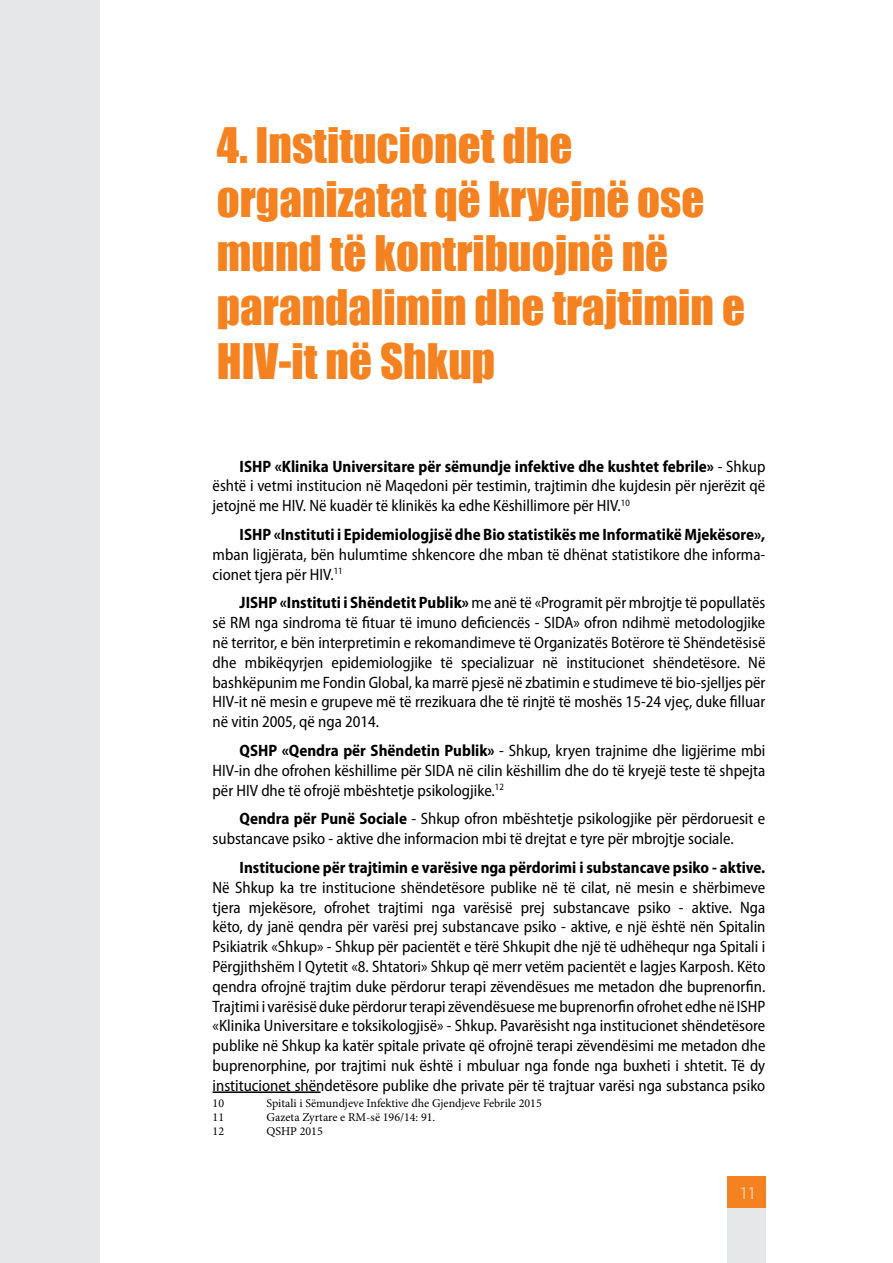
<style>
.page{position:relative;width:893px;height:1263px;background:#fff}
.page>*{position:absolute;margin:0;border:0;box-sizing:border-box;transform-origin:0 0}
.t1{font:45px/54px "Impact";color:#f58220}
.t2{font:300 semi-condensed 18px "Myriad Pro";color:#fff}
.t3{font:semi-condensed 16.5px/19.8px "Myriad Pro";color:#000;text-align:justify}
.t4{font:700 semi-condensed 16.5px "Myriad Pro";color:#000}
.t5{font:12px "Minion Pro";color:#000}
.s1{font-weight:700}
</style>
<div class="page">
<div style="left:727px;top:1176px;width:38px;height:86px;background:#f58220"></div>
<div style="left:727px;top:1208px;width:38px;height:55px;background:#e6e7e8"></div>
<hr style="left:213px;top:1091px;width:108px;height:2px;background:#000">
<div style="left:0;top:0;width:100px;height:1263px;background:#e6e7e8"></div>
<h1 class="t1" style="left:217px;top:117px;width:530px">4. Institucionet dhe organizatat që kryejnë ose mund të kontribuojnë në parandalimin dhe trajtimin e<br>HIV-it në Shkup</h1>
<p class="t3" style="left:213px;top:456px;width:554px;text-indent:27px"><span class="s1">ISHP «Klinika Universitare për sëmundje infektive dhe kushtet febrile»</span> - Shkup është i vetmi institucion në Maqedoni për testimin, trajtimin dhe kujdesin për njerëzit që jetojnë me HIV. Në kuadër të klinikës ka edhe Këshillimore për HIV.<sup>10</sup></p>
<p class="t4" style="left:240px;top:524px;width:527px">ISHP «Instituti i Epidemiologjisë dhe Bio statistikës me Informatikë Mjekësore»,</p>
<p class="t3" style="left:213px;top:544px;width:554px">mban ligjërata, bën hulumtime shkencore dhe mban të dhënat statistikore dhe informa&shy;cionet tjera për HIV.<sup>11</sup></p>
<p class="t3" style="left:213px;top:593px;width:554px;text-indent:27px"><span class="s1">ЈISHP «Instituti i Shëndetit Publik»</span> me anë të «Programit për mbrojtje të popullatës së RM nga sindroma të fituar të imuno deficiencës - SIDA» ofron ndihmë metodologjike në territor, e bën interpretimin e rekomandimeve të Organizatës Botërore të Shëndetësisë dhe mbikëqyrjen epidemiologjike të specializuar në institucionet shëndetësore. Në bashkëpunim me Fondin Global, ka marrë pjesë në zbatimin e studimeve të bio-sjelljes për HIV-it në mesin e grupeve më të rrezikuara dhe të rinjtë të moshës 15-24 vjeç, duke filluar në vitin 2005, që nga 2014.</p>
<p class="t3" style="left:213px;top:740px;width:554px;text-indent:27px"><span class="s1">QSHP «Qendra për Shëndetin Publik»</span> - Shkup, kryen trajnime dhe ligjërime mbi HIV-in dhe ofrohen këshillime për SIDA në cilin këshillim dhe do të kryejë teste të shpejta për HIV dhe të ofrojë mbështetje psikologjike.<sup>12</sup></p>
<p class="t3" style="left:213px;top:809px;width:554px;text-indent:27px"><span class="s1">Qendra për Punë Sociale</span> - Shkup ofron mbështetje psikologjike për përdoruesit e substancave psiko - aktive dhe informacion mbi të drejtat e tyre për mbrojtje sociale.</p>
<p class="t4" style="left:240px;top:857px;width:527px">Institucione për trajtimin e varësive nga përdorimi i substancave psiko - aktive.</p>
<p class="t3" style="left:213px;top:877px;width:554px">Në Shkup ka tre institucione shëndetësore publike në të cilat, në mesin e shërbimeve tjera mjekësore, ofrohet trajtimi nga varësisë prej substancave psiko - aktive. Nga këto, dy janë qendra për varësi prej substancave psiko - aktive, e një është nën Spitalin Psikiatrik «Shkup» - Shkup për pacientët e tërë Shkupit dhe një të udhëhequr nga Spitali i Përgjithshëm I Qytetit «8. Shtatori» Shkup që merr vetëm pacientët e lagjes Karposh. Këto qendra ofrojnë trajtim duke përdorur terapi zëvendësues me metadon dhe buprenorfin.<br>Trajtimi i varësisë duke përdorur terapi zëvendësuese me buprenorfin ofrohet edhe në ISHP «Klinika Universitare e toksikologjisë» - Shkup. Pavarësisht nga institucionet shëndetësore publike në Shkup ka katër spitale private që ofrojnë terapi zëvendësimi me metadon dhe buprenorphine, por trajtimi nuk është i mbuluar nga fonde nga buxheti i shtetit. Të dy institucionet shëndetësore publike dhe private për të trajtuar varësi nga substanca psiko</p>
<p class="t5" style="left:213px;top:1095px;width:13px">10</p>
<p class="t5" style="left:267px;top:1095px;width:277px">Spitali i Sëmundjeve Infektive dhe Gjendjeve Febrile 2015</p>
<p class="t5" style="left:213px;top:1109px;width:13px">11</p>
<p class="t5" style="left:267px;top:1109px;width:170px">Gazeta Zyrtare e RM-së 196/14: 91.</p>
<p class="t5" style="left:213px;top:1123px;width:13px">12</p>
<p class="t5" style="left:267px;top:1123px;width:58px">QSHP 2015</p>
<p class="t2" style="left:740px;top:1183px;width:18px">11</p>
</div>
